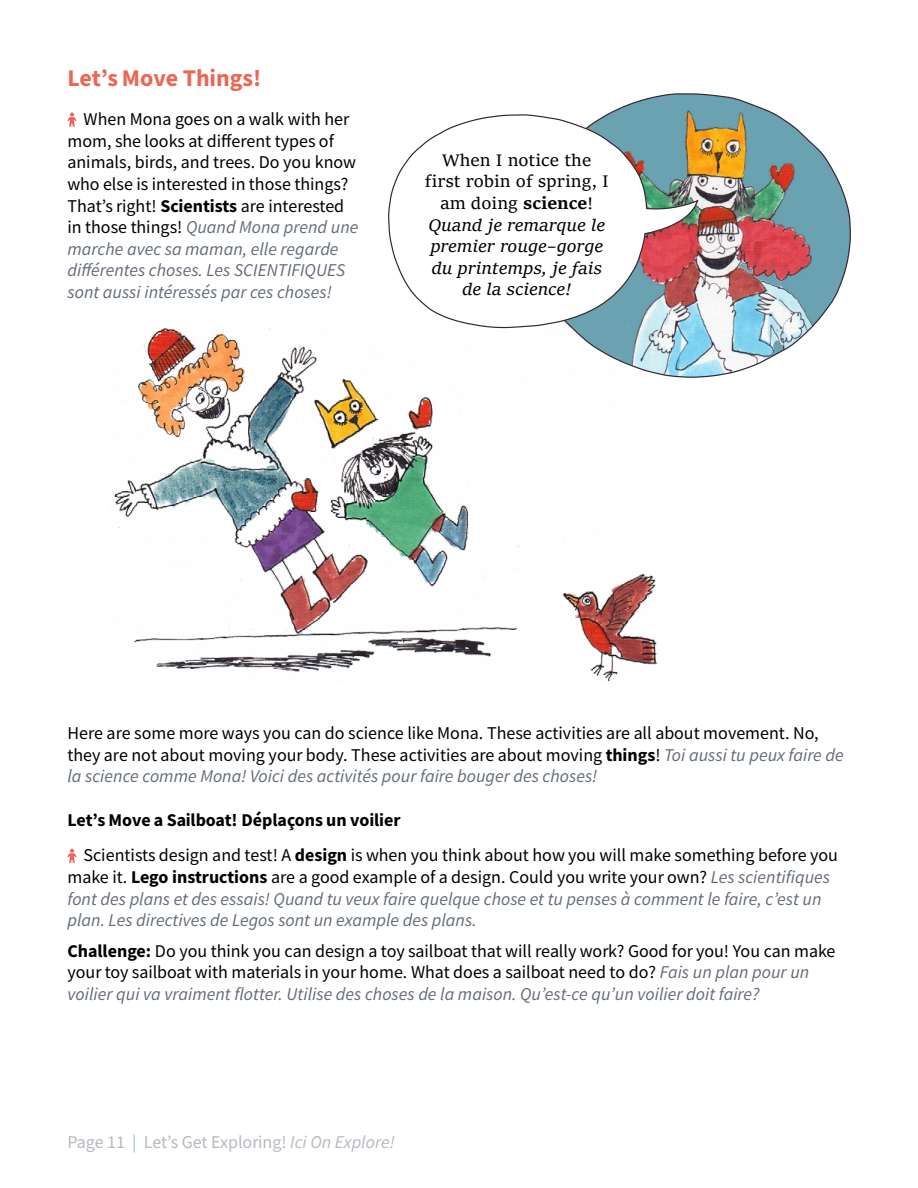
<style>
.page{position:relative;width:918px;height:1188px;background:#fff}
.page>*{position:absolute;margin:0;border:0;box-sizing:border-box;transform-origin:0 0}
.t1{font:24px "Source Sans Variable";letter-spacing:.045em;color:#ed6654}
.t2{font:18px/21.6px "Source Sans Variable";letter-spacing:.02em;color:#000}
.t3{font:italic 18px/21.6px "Source Sans Variable";letter-spacing:.015em;color:#636b78}
.t4{font:italic 18px/21.6px "Sitka Text";color:#000;text-align:center}
.t5{font:18px "Source Sans Variable";letter-spacing:.015em;color:#b6b9c0}
.s1{font-style:italic;color:#636b78}
.s2{font-style:normal}
.s3{font-weight:700;font-style:normal}
.s4{font-style:normal;color:#000}
.s5{color:#9ac5d1}
.s6{font-style:italic}
</style>
<div class="page">
<svg style="left:67px;top:113px;width:9px;height:14px"></svg>
<svg style="left:67px;top:849px;width:9px;height:14px"></svg>
<img style="left:609px;top:93px;width:241px;height:284px">
<svg style="left:388px;top:113px;width:312px;height:216px"></svg>
<img style="left:114px;top:326px;width:544px;height:357px">
<h1 class="t1" style="left:68px;top:63px;width:193px">Let’s Move Things!</h1>
<p class="t2" style="left:67px;top:108px;width:292px;text-indent:16px">When Mona goes on a walk with her mom, she looks at different types of animals, birds, and trees. Do you know who else is interested in those things?<br>That’s right! Scientists are interested in those things! <span class="s1">Quand Mona prend une marche avec sa maman, elle regarde différentes choses. Les SCIENTIFIQUES sont aussi intéressés par ces choses!</span></p>
<p class="t4" style="left:425px;top:148px;width:186px"><span class="s2">When I notice the first robin of spring, I am doing</span> <span class="s3">science</span><span class="s2">!<br></span>Quand je remarque le premier rouge–gorge du printemps, je fais de la science!</p>
<p class="t2" style="left:67px;top:722px;width:778px">Here are some more ways you can do science like Mona. These activities are all about movement. No, they are not about moving your body. These activities are about moving things! <span class="s1">Toi aussi tu peux faire de la science comme Mona! Voici des activités pour faire bouger des choses!</span></p>
<p class="t2" style="left:84px;top:803px;width:756px;line-height:35.1px;text-indent:-16px">Let’s Move a Sailboat! Déplaçons un voilier<br>Scientists design and test! A design is when you think about how you will make something before you</p>
<p class="t3" style="left:67px;top:866px;width:764px"><span class="s4">make it. Lego instructions are a good example of a design. Could you write your own?</span> Les scientifiques font des plans et des essais! Quand tu veux faire quelque chose et tu penses à comment le faire, c’est un plan. Les directives de Legos sont un example des plans.</p>
<p class="t2" style="left:67px;top:940px;width:769px">Challenge: Do you think you can design a toy sailboat that will really work? Good for you! You can make your toy sailboat with materials in your home. What does a sailboat need to do? <span class="s1">Fais un plan pour un voilier qui va vraiment flotter. Utilise des choses de la maison. Qu’est-ce qu’un voilier doit faire?</span></p>
<p class="t5" style="left:68px;top:1131px;width:328px">Page 11 <span class="s5">|</span> Let’s Get Exploring! <span class="s6">Ici On Explore!</span></p>
</div>
